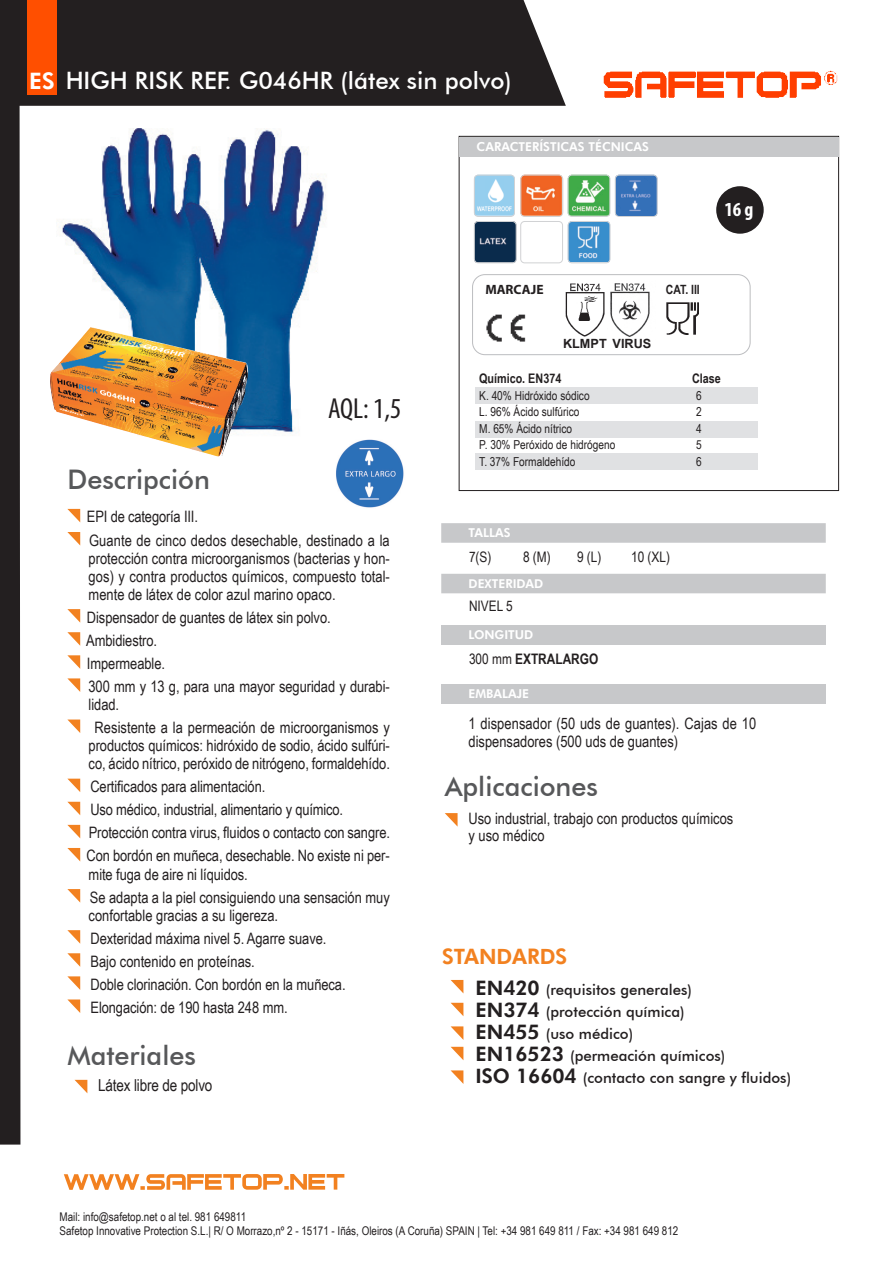
<style>
.page{position:relative;width:893px;height:1263px;background:#fff}
.page>*{position:absolute;margin:0;border:0;box-sizing:border-box;transform-origin:0 0}
.t1{font:condensed 29.1px "Myriad Pro";color:#231f20}
.t2{font:500 27px "Futura BT";color:#57585a}
.t3{font:500 24px "Futura BT";color:#fff}
.t4{font:700 22.5px "Futura BT";color:#fff}
.t5{font:700 21px "Futura BT";color:#f28120}
.t6{font:700 condensed 19.95px "Myriad Pro";color:#fff}
.t7{font:16.5px "Arial Narrow";letter-spacing:-.01em;color:#231f20}
.t8{font:15.75px/18px "Arial Narrow";letter-spacing:-.005em;color:#231f20}
.t9{font:500 15px "Futura BT";color:#231f20}
.t10{font:14.4px "Arial Narrow";color:#231f20}
.t11{font:700 14.4px "Arial Narrow";color:#231f20}
.t12{font:700 13.5px "Myriad Pro";color:#231f20}
.t13{font:700 13.2px "Arial Narrow";color:#231f20}
.t14{font:700 12.75px "Arial";color:#231f20}
.t15{font:700 12.75px "Arial Narrow";color:#231f20}
.t16{font:12.3px "Arial Narrow";color:#231f20}
.t17{font:700 12.15px "Futura BT";color:#fff}
.t18{font:12px "Arial Narrow";color:#231f20}
.s1{font-weight:400}
.s2{font-weight:700;font-size:19.8px}
</style>
<div class="page">
<div style="left:520px;top:221px;width:43px;height:42px;border:1px solid #d1d2d4;border-radius:4px"></div>
<img style="left:474px;top:221px;width:42px;height:42px">
<div style="left:474px;top:221px;width:43px;height:42px;border:1px solid #d1d2d4;border-radius:4px"></div>
<img style="left:568px;top:221px;width:42px;height:41px">
<div style="left:568px;top:221px;width:42px;height:42px;border:1px solid #d1d2d4;border-radius:4px"></div>
<img style="left:615px;top:175px;width:41px;height:41px">
<div style="left:615px;top:175px;width:43px;height:42px;border:1px solid #d1d2d4;border-radius:4px"></div>
<img style="left:568px;top:175px;width:42px;height:41px">
<div style="left:568px;top:175px;width:42px;height:42px;border:1px solid #d1d2d4;border-radius:4px"></div>
<img style="left:522px;top:175px;width:41px;height:40px">
<div style="left:520px;top:175px;width:43px;height:42px;border:1px solid #d1d2d4;border-radius:4px"></div>
<img style="left:474px;top:175px;width:41px;height:40px">
<div style="left:474px;top:175px;width:41px;height:42px;border:1px solid #d1d2d4;border-radius:4px"></div>
<div style="left:472px;top:274px;width:278px;height:81px;border:1px solid #bcbdc0;border-radius:12px"></div>
<img style="left:565px;top:283px;width:40px;height:54px">
<img style="left:610px;top:283px;width:40px;height:54px">
<img style="left:666px;top:302px;width:32px;height:32px">
<img style="left:486px;top:314px;width:40px;height:28px">
<img style="left:61px;top:128px;width:266px;height:305px">
<div style="left:20px;top:0;width:546px;height:106px;background:#231f20"></div>
<img style="left:603px;top:70px;width:235px;height:28px">
<div style="left:0;top:0;width:20px;height:1144px;background:#231f20"></div>
<svg style="left:64px;top:1174px;width:280px;height:16px"></svg>
<svg style="left:67px;top:509px;width:13px;height:13px"></svg>
<svg style="left:67px;top:532px;width:13px;height:13px"></svg>
<svg style="left:67px;top:609px;width:13px;height:14px"></svg>
<svg style="left:67px;top:632px;width:13px;height:14px"></svg>
<svg style="left:67px;top:655px;width:13px;height:14px"></svg>
<svg style="left:67px;top:678px;width:13px;height:14px"></svg>
<svg style="left:67px;top:719px;width:13px;height:14px"></svg>
<svg style="left:67px;top:779px;width:13px;height:13px"></svg>
<svg style="left:67px;top:802px;width:13px;height:13px"></svg>
<svg style="left:67px;top:825px;width:13px;height:13px"></svg>
<svg style="left:67px;top:848px;width:13px;height:13px"></svg>
<svg style="left:67px;top:889px;width:13px;height:13px"></svg>
<svg style="left:67px;top:930px;width:13px;height:14px"></svg>
<svg style="left:67px;top:953px;width:13px;height:14px"></svg>
<svg style="left:67px;top:976px;width:13px;height:14px"></svg>
<svg style="left:67px;top:999px;width:13px;height:14px"></svg>
<svg style="left:451px;top:980px;width:12px;height:13px"></svg>
<svg style="left:451px;top:1003px;width:12px;height:13px"></svg>
<svg style="left:451px;top:1026px;width:12px;height:14px"></svg>
<svg style="left:451px;top:1047px;width:12px;height:13px"></svg>
<svg style="left:451px;top:1070px;width:12px;height:14px"></svg>
<svg style="left:75px;top:1080px;width:12px;height:13px"></svg>
<div style="left:441px;top:523px;width:385px;height:20px;background:#c7c8ca"></div>
<div style="left:441px;top:625px;width:385px;height:20px;background:#c7c8ca"></div>
<div style="left:441px;top:684px;width:385px;height:20px;background:#c7c8ca"></div>
<div style="left:441px;top:574px;width:385px;height:19px;background:#c7c8ca"></div>
<svg style="left:445px;top:813px;width:13px;height:14px"></svg>
<div style="left:459px;top:137px;width:380px;height:19px;background:#c7c8ca"></div>
<img style="left:336px;top:439px;width:68px;height:69px">
<div style="left:475px;top:387px;width:283px;height:17px;background:#e0e1e3"></div>
<div style="left:475px;top:421px;width:283px;height:17px;background:#e0e1e3"></div>
<div style="left:475px;top:453px;width:283px;height:17px;background:#e0e1e3"></div>
<img style="left:50px;top:327px;width:198px;height:130px">
<div style="left:716px;top:186px;width:48px;height:48px;background:#231f20;border-radius:50%"></div>
<div style="left:27px;top:0;width:30px;height:94px;background:#ff4f00"></div>
<p class="t4" style="left:29px;top:68px;width:27px">ES</p>
<p class="t3" style="left:66px;top:66px;width:448px">HIGH RISK REF. G046HR (látex sin polvo)</p>
<p class="t17" style="left:477px;top:139px;width:174px">CARACTERÍSTICAS TÉCNICAS</p>
<p class="t6" style="left:724px;top:197px;width:31px">16 g</p>
<p class="t2" style="left:67px;top:463px;width:144px">Descripción</p>
<p class="t1" style="left:328px;top:391px;width:75px">AQL: 1,5</p>
<p class="t8" style="left:87px;top:507px;width:113px">EPI de categoría III.</p>
<p class="t8" style="left:89px;top:530px;width:303px;text-align:justify">Guante de cinco dedos desechable, destinado a la protección contra microorganismos (bacterias y hon&shy;gos) y contra productos químicos, compuesto total&shy;mente de látex de color azul marino opaco.</p>
<p class="t8" style="left:87px;top:607px;width:245px">Dispensador de guantes de látex sin polvo.</p>
<p class="t8" style="left:86px;top:631px;width:72px">Ambidiestro.</p>
<p class="t8" style="left:87px;top:654px;width:80px">Impermeable.</p>
<p class="t8" style="left:89px;top:677px;width:303px">300 mm y 13 g, para una mayor seguridad y durabi&shy;lidad.</p>
<p class="t8" style="left:89px;top:718px;width:303px;text-align:center">Resistente a la permeación de microorganismos y productos químicos: hidróxido de sodio, ácido sulfúri&shy;co, ácido nítrico, peróxido de nitrógeno, formaldehído.</p>
<p class="t8" style="left:90px;top:777px;width:177px">Certificados para alimentación.</p>
<p class="t8" style="left:90px;top:800px;width:254px">Uso médico, industrial, alimentario y químico.</p>
<p class="t8" style="left:89px;top:823px;width:303px">Protección contra virus, fluidos o contacto con sangre.</p>
<p class="t8" style="left:86px;top:846px;width:305px">Con bordón en muñeca, desechable. No existe ni per&shy;mite fuga de aire ni líquidos.</p>
<p class="t8" style="left:89px;top:887px;width:303px">Se adapta a la piel consiguiendo una sensación muy confortable gracias a su ligereza.</p>
<p class="t8" style="left:90px;top:928px;width:237px">Dexteridad máxima nivel 5. Agarre suave.</p>
<p class="t8" style="left:90px;top:952px;width:166px">Bajo contenido en proteínas.</p>
<p class="t8" style="left:90px;top:975px;width:257px">Doble clorinación. Con bordón en la muñeca.</p>
<p class="t8" style="left:90px;top:998px;width:199px">Elongación: de 190 hasta 248 mm.</p>
<p class="t2" style="left:67px;top:1039px;width:130px">Materiales</p>
<p class="t7" style="left:98px;top:1073px;width:116px">Látex libre de polvo</p>
<p class="t12" style="left:485px;top:280px;width:60px">MARCAJE</p>
<p class="t15" style="left:666px;top:280px;width:36px">CAT. III</p>
<p class="t14" style="left:563px;top:335px;width:45px">KLMPT</p>
<p class="t14" style="left:613px;top:335px;width:40px">VIRUS</p>
<p class="t13" style="left:479px;top:368px;width:84px">Químico. EN374</p>
<p class="t13" style="left:692px;top:368px;width:30px">Clase</p>
<p class="t16" style="left:479px;top:386px;width:112px">K. 40% Hidróxido sódico</p>
<p class="t16" style="left:696px;top:386px;width:7px">6</p>
<p class="t16" style="left:479px;top:403px;width:102px">L. 96% Ácido sulfúrico</p>
<p class="t16" style="left:696px;top:403px;width:7px">2</p>
<p class="t16" style="left:479px;top:419px;width:94px">M. 65% Ácido nítrico</p>
<p class="t16" style="left:696px;top:419px;width:7px">4</p>
<p class="t16" style="left:479px;top:436px;width:138px">P. 30% Peróxido de hidrógeno</p>
<p class="t16" style="left:696px;top:436px;width:7px">5</p>
<p class="t16" style="left:479px;top:452px;width:98px">T. 37% Formaldehído</p>
<p class="t16" style="left:696px;top:452px;width:7px">6</p>
<p class="t17" style="left:468px;top:525px;width:44px">TALLAS</p>
<p class="t10" style="left:469px;top:546px;width:24px">7(S)</p>
<p class="t10" style="left:523px;top:546px;width:29px">8 (M)</p>
<p class="t10" style="left:577px;top:546px;width:26px">9 (L)</p>
<p class="t10" style="left:631px;top:546px;width:40px">10 (XL)</p>
<p class="t17" style="left:468px;top:576px;width:76px">DEXTERIDAD</p>
<p class="t10" style="left:469px;top:595px;width:45px">NIVEL 5</p>
<p class="t17" style="left:468px;top:628px;width:66px">LONGITUD</p>
<p class="t11" style="left:469px;top:648px;width:131px"><span class="s1">300 mm</span> EXTRALARGO</p>
<p class="t17" style="left:468px;top:686px;width:62px">EMBALAJE</p>
<p class="t8" style="left:468px;top:714px;width:289px">1 dispensador (50 uds de guantes). Cajas de 10 dispensadores (500 uds de guantes)</p>
<p class="t2" style="left:445px;top:769px;width:155px">Aplicaciones</p>
<p class="t8" style="left:468px;top:810px;width:266px;line-height:16.5px">Uso industrial, trabajo con productos químicos y uso médico</p>
<p class="t5" style="left:442px;top:943px;width:127px">STANDARDS</p>
<p class="t9" style="left:475px;top:980px;width:218px"><span class="s2">EN420</span> (requisitos generales)</p>
<p class="t9" style="left:475px;top:1002px;width:211px"><span class="s2">EN374</span> (protección química)</p>
<p class="t9" style="left:475px;top:1024px;width:159px"><span class="s2">EN455</span> (uso médico)</p>
<p class="t9" style="left:475px;top:1046px;width:251px"><span class="s2">EN16523</span> (permeación químicos)</p>
<p class="t9" style="left:475px;top:1068px;width:317px"><span class="s2">ISO 16604</span> (contacto con sangre y fluidos)</p>
<p class="t18" style="left:60px;top:1208px;width:188px">Mail: info@safetop.net o al tel. 981 649811</p>
<p class="t18" style="left:60px;top:1222px;width:620px">Safetop Innovative Protection S.L.| R/ O Morrazo,nº 2 - 15171 - Iñás, Oleiros (A Coruña) SPAIN | Tel: +34 981 649 811 / Fax: +34 981 649 812</p>
</div>
